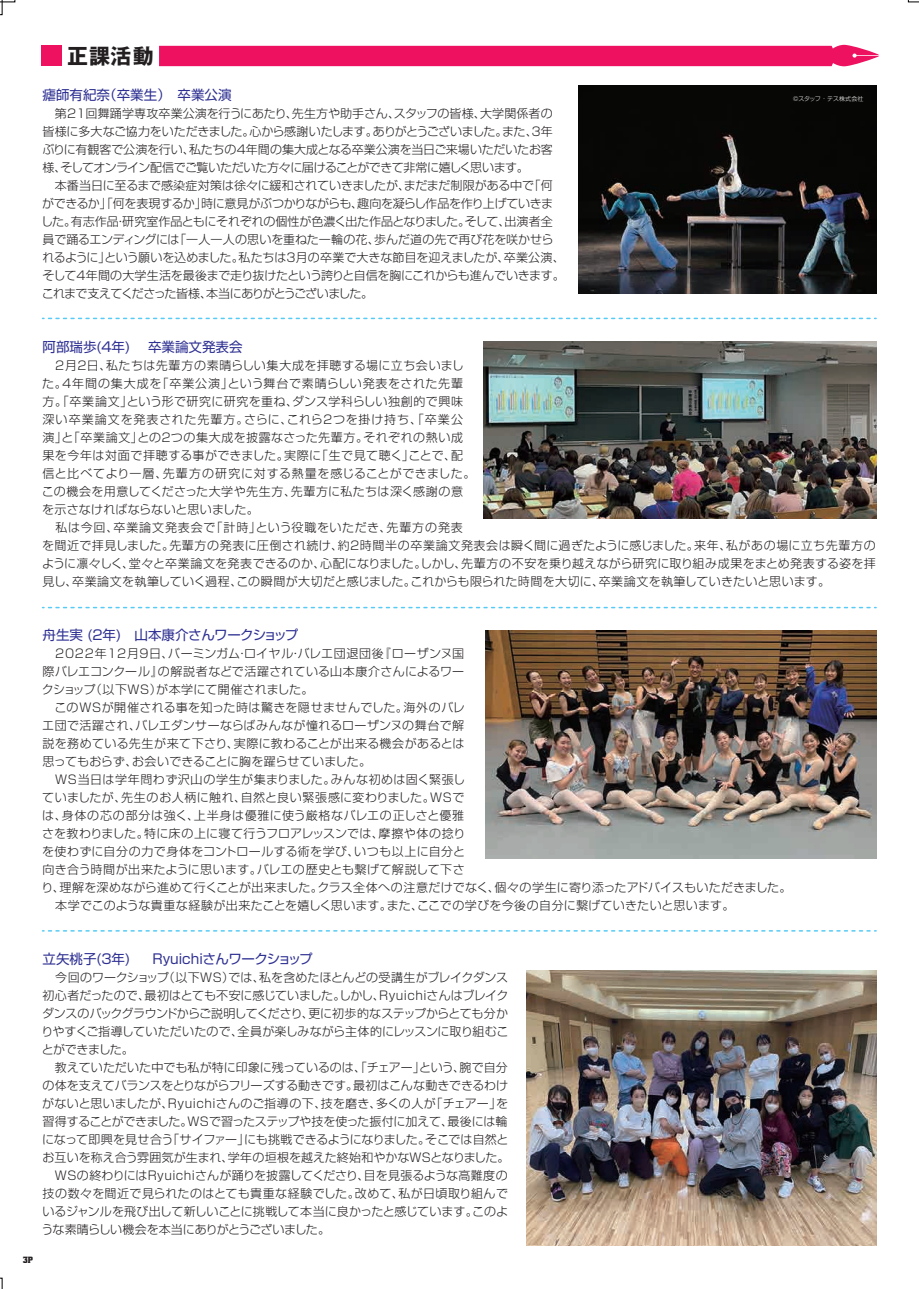
<style>
.page{position:relative;width:919px;height:1289px;background:#fff}
.page>*{position:absolute;margin:0;border:0;box-sizing:border-box;transform-origin:0 0}
.t1{font:700 21px "Gothic MB101 Pro";color:#231f20}
.t2{font:13.5px "Shin Go Pro";color:#2e3092}
.t3{font:13.5px "Shin Go Pro";letter-spacing:-.025em;color:#2e3092}
.t4{font:13.5px "Shin Go Pro";letter-spacing:-.035em;color:#2e3092}
.t5{font:300 12px/18px "Shin Go Pro";letter-spacing:.005em;color:#231f20}
.t6{font:300 12px/18px "Shin Go Pro";letter-spacing:.025em;color:#231f20}
.t7{font:300 12px/18px "Shin Go Pro";letter-spacing:.035em;color:#231f20}
.t8{font:300 12px/18px "Shin Go Pro";letter-spacing:-.02em;color:#231f20}
.t9{font:9px "Alley Oop";color:#231f20}
.t10{font:300 6px "Shin Go Pro";letter-spacing:-.015em;color:#fff}
</style>
<div class="page">
<svg style="left:42px;top:607px;width:834px;height:1px"></svg>
<svg style="left:42px;top:930px;width:834px;height:1px"></svg>
<svg style="left:42px;top:318px;width:834px;height:1px"></svg>
<svg style="left:0;top:1277px;width:3px;height:11px"></svg>
<svg style="left:0;top:0;width:15px;height:15px"></svg>
<svg style="left:907px;top:0;width:11px;height:2px"></svg>
<img style="left:579px;top:85px;width:297px;height:208px">
<img style="left:484px;top:342px;width:392px;height:177px">
<img style="left:485px;top:630px;width:391px;height:228px">
<img style="left:526px;top:970px;width:350px;height:275px">
<div style="left:42px;top:46px;width:20px;height:20px;background:#ed1160"></div>
<svg style="left:159px;top:45px;width:720px;height:21px;background:#ed1e69"></svg>
<h1 class="t1" style="left:67px;top:38px;width:88px">正課活動</h1>
<p class="t2" style="left:42px;top:84px;width:191px">瘧師有紀奈（卒業生）　卒業公演</p>
<p class="t8" style="left:41px;top:103px;width:525px;text-indent:14px">第21回舞踊学専攻卒業公演を行うにあたり、先生方や助手さん、スタッフの皆様、大学関係者の皆様に多大なご協力をいただきました。心から感謝いたします。ありがとうございました。また、３年ぶりに有観客で公演を行い、私たちの4年間の集大成となる卒業公演を当日ご来場いただいたお客様、そしてオンライン配信でご覧いただいた方々に届けることができて非常に嬉しく思います。<br>　本番当日に至るまで感染症対策は徐々に緩和されていきましたが、まだまだ制限がある中で「何ができるか」「何を表現するか」時に意見がぶつかりながらも、趣向を凝らし作品を作り上げていきました。有志作品・研究室作品ともにそれぞれの個性が色濃く出た作品となりました。そして、出演者全員で踊るエンディングには「一人一人の思いを重ねた一輪の花、歩んだ道の先で再び花を咲かせられるように」という願いを込めました。私たちは3月の卒業で大きな節目を迎えましたが、卒業公演、そして4年間の大学生活を最後まで走り抜けたという誇りと自信を胸にこれからも進んでいきます。これまで支えてくださった皆様、本当にありがとうございました。</p>
<p class="t10" style="left:793px;top:93px;width:72px">©スタッフ・テス株式会社</p>
<p class="t2" style="left:42px;top:336px;width:201px">阿部瑞歩(４年) 　卒業論文発表会</p>
<p class="t7" style="left:42px;top:355px;width:835px">　2月2日、私たちは先輩方の素晴らしい集大成を拝聴する場に立ち会いまし<br>た。４年間の集大成を「卒業公演」という舞台で素晴らしい発表をされた先輩<br>方。「卒業論文」という形で研究に研究を重ね、ダンス学科らしい独創的で興味<br>深い卒業論文を発表された先輩方。さらに、これら２つを掛け持ち、「卒業公<br>演」と「卒業論文」との２つの集大成を披露なさった先輩方。それぞれの熱い成<br>果を今年は対面で拝聴する事ができました。実際に「生で見て聴く」ことで、配<br>信と比べてより一層、先輩方の研究に対する熱量を感じることができました。<br>この機会を用意してくださった大学や先生方、先輩方に私たちは深く感謝の意<br>を示さなければならないと思いました。<br>　私は今回、卒業論文発表会で「計時」という役職をいただき、先輩方の発表<br>を間近で拝見しました。先輩方の発表に圧倒され続け、約２時間半の卒業論文発表会は瞬く間に過ぎたように感じました。来年、私があの場に立ち先輩方のように凛々しく、堂々と卒業論文を発表できるのか、心配になりました。しかし、先輩方の不安を乗り越えながら研究に取り組み成果をまとめ発表する姿を拝見し、卒業論文を執筆していく過程、この瞬間が大切だと感じました。これからも限られた時間を大切に、卒業論文を執筆していきたいと思います。</p>
<p class="t4" style="left:42px;top:624px;width:257px">舟生実 (２年) 山本康介さんワークショップ</p>
<p class="t6" style="left:41px;top:643px;width:751px">　2022年12月9日、バーミンガム・ロイヤル・バレエ団退団後『ローザンヌ国<br>際バレエコンクール』の解説者などで活躍されている山本康介さんによるワー<br>クショップ（以下WS）が本学にて開催されました。<br>　このWSが開催される事を知った時は驚きを隠せませんでした。海外のバレ<br>エ団で活躍され、バレエダンサーならばみんなが憧れるローザンヌの舞台で解<br>説を務めている先生が来て下さり、実際に教わることが出来る機会があるとは<br>思ってもおらず、お会いできることに胸を躍らせていました。<br>　WS当日は学年問わず沢山の学生が集まりました。みんな初めは固く緊張し<br>ていましたが、先生のお人柄に触れ、自然と良い緊張感に変わりました。WSで<br>は、身体の芯の部分は強く、上半身は優雅に使う厳格なバレエの正しさと優雅<br>さを教わりました。特に床の上に寝て行うフロアレッスンでは、摩擦や体の捻り<br>を使わずに自分の力で身体をコントロールする術を学び、いつも以上に自分と<br>向き合う時間が出来たように思います。バレエの歴史とも繋げて解説して下さ<br>り、理解を深めながら進めて行くことが出来ました。クラス全体への注意だけでなく、個々の学生に寄り添ったアドバイスもいただきました。　本学でこのような貴重な経験が出来たことを嬉しく思います。また、ここでの学びを今後の自分に繋げていきたいと思います。</p>
<p class="t9" style="left:23px;top:1254px;width:12px">3P</p>
<p class="t3" style="left:42px;top:948px;width:272px">立矢桃子(３年) 　Ryuichiさんワークショップ</p>
<p class="t5" style="left:41px;top:967px;width:469px;text-indent:14px">今回のワークショップ（以下WS）では、私を含めたほとんどの受講生がブレイクダンス初心者だったので、最初はとても不安に感じていました。しかし、Ryuichiさんはブレイクダンスのバックグラウンドからご説明してくださり、更に初歩的なステップからとても分かりやすくご指導していただいたので、全員が楽しみながら主体的にレッスンに取り組むことができました。<br>　教えていただいた中でも私が特に印象に残っているのは、「チェアー」という、腕で自分の体を支えてバランスをとりながらフリーズする動きです。最初はこんな動きできるわけがないと思いましたが、Ryuichiさんのご指導の下、技を磨き、多くの人が「チェアー」を習得することができました。WSで習ったステップや技を使った振付に加えて、最後には輪になって即興を見せ合う「サイファー」にも挑戦できるようになりました。そこでは自然とお互いを称え合う雰囲気が生まれ、学年の垣根を越えた終始和やかなWSとなりました。　WSの終わりにはRyuichiさんが踊りを披露してくださり、目を見張るような高難度の技の数々を間近で見られたのはとても貴重な経験でした。改めて、私が日頃取り組んでいるジャンルを飛び出して新しいことに挑戦して本当に良かったと感じています。このような素晴らしい機会を本当にありがとうございました。</p>
</div>
